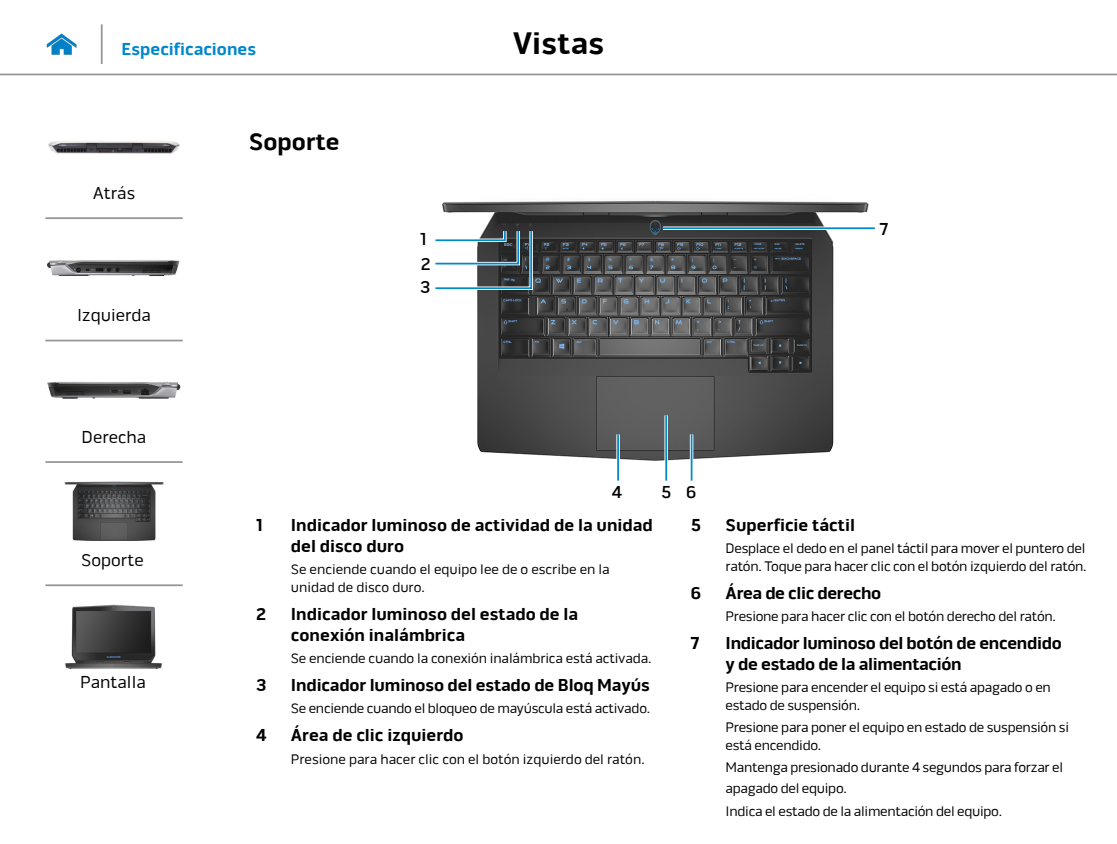
<style>
.page{position:relative;width:1117px;height:844px;background:#fff}
.page>*{position:absolute;margin:0;border:0;box-sizing:border-box;transform-origin:0 0}
.t1{font:700 31.5px "Pill Alt 600 mg";letter-spacing:.01em;color:#000}
.Head2{font:700 24.5px "Pill Alt 600 mg";color:#000}
.Callout_Head{font:700 17.5px/21px "Pill Alt 600 mg";color:#000}
.Callout_Head-2{font:700 17.5px/21px "Pill Alt 600 mg";letter-spacing:-.02em;color:#000}
.t2{font:17.5px "Pill Alt 600 mg";color:#000}
.t3{font:700 17.5px "Pill Alt 600 mg";color:#0087cc}
.Callout-L{font:500 17.5px "Pill Alt 600 mg";color:#000}
.Callout_description{font:14px/17.5px "Pill Alt 600 mg";letter-spacing:-.02em;color:#000}
.Callout_description-2{font:14px/17.5px "Pill Alt 600 mg";color:#000}
</style>
<div class="page">
<hr style="left:0;top:74px;width:1116px;height:1px;background:#939598">
<img style="left:46px;top:33px;width:31px;height:22px">
<img style="left:442px;top:200px;width:427px;height:267px">
<svg style="left:662px;top:226px;width:212px;height:4px"></svg>
<hr style="left:662px;top:227px;width:212px;height:2px;background:#0087cc">
<hr style="left:664px;top:415px;width:3px;height:65px;background:#fff">
<hr style="left:665px;top:415px;width:2px;height:65px;background:#0087cc">
<svg style="left:689px;top:434px;width:4px;height:46px"></svg>
<hr style="left:690px;top:434px;width:2px;height:46px;background:#0087cc">
<hr style="left:616px;top:434px;width:3px;height:46px;background:#fff">
<hr style="left:617px;top:434px;width:2px;height:46px;background:#0087cc">
<svg style="left:435px;top:227px;width:99px;height:64px"></svg>
<hr style="left:101px;top:24px;width:2px;height:40px;background:#939598">
<img style="left:48px;top:141px;width:132px;height:13px">
<img style="left:47px;top:260px;width:133px;height:16px">
<img style="left:47px;top:381px;width:134px;height:18px">
<img style="left:64px;top:481px;width:100px;height:59px">
<img style="left:65px;top:604px;width:97px;height:66px">
<hr style="left:45px;top:217px;width:138px;height:2px;background:#939598">
<hr style="left:45px;top:339px;width:138px;height:2px;background:#939598">
<hr style="left:45px;top:461px;width:138px;height:2px;background:#939598">
<hr style="left:45px;top:584px;width:138px;height:2px;background:#939598">
<p class="t3" style="left:122px;top:38px;width:136px">Especificaciones</p>
<h1 class="t1" style="left:512px;top:25px;width:93px">Vistas</h1>
<p class="t2" style="left:93px;top:182px;width:44px">Atrás</p>
<p class="t2" style="left:77px;top:305px;width:75px">Izquierda</p>
<p class="Head2" style="left:249px;top:127px;width:92px">Soporte</p>
<p class="Callout-L" style="left:420px;top:229px;width:8px">1</p>
<p class="Callout-L" style="left:420px;top:253px;width:11px">2</p>
<p class="Callout-L" style="left:420px;top:276px;width:12px">3</p>
<p class="Callout-L" style="left:879px;top:219px;width:10px">7</p>
<p class="t2" style="left:82px;top:427px;width:66px">Derecha</p>
<p class="t2" style="left:81px;top:549px;width:64px">Soporte</p>
<p class="t2" style="left:80px;top:672px;width:67px">Pantalla</p>
<p class="Callout-L" style="left:611px;top:481px;width:12px">4</p>
<p class="Callout-L" style="left:661px;top:481px;width:12px">5</p>
<p class="Callout_Head" style="left:256px;top:514px;width:8px">1</p>
<p class="Callout_Head" style="left:291px;top:514px;width:363px">Indicador luminoso de actividad de la unidad del disco duro</p>
<p class="Callout_description-2" style="left:291px;top:560px;width:320px">Se enciende cuando el equipo lee de o escribe en la unidad de disco duro.</p>
<p class="Callout_Head" style="left:256px;top:603px;width:11px">2</p>
<p class="Callout_Head" style="left:291px;top:603px;width:289px">Indicador luminoso del estado de la conexión inalámbrica</p>
<p class="Callout_description" style="left:291px;top:649px;width:362px">Se enciende cuando la conexión inalámbrica está activada.</p>
<p class="Callout_Head" style="left:256px;top:674px;width:12px">3</p>
<p class="Callout_Head" style="left:291px;top:674px;width:360px">Indicador luminoso del estado de Bloq Mayús</p>
<p class="Callout_description" style="left:291px;top:699px;width:361px">Se enciende cuando el bloqueo de mayúscula está activado.</p>
<p class="Callout_Head" style="left:256px;top:725px;width:12px">4</p>
<p class="Callout_Head" style="left:291px;top:725px;width:174px">Área de clic izquierdo</p>
<p class="Callout_description-2" style="left:291px;top:750px;width:355px">Presione para hacer clic con el botón izquierdo del ratón.</p>
<p class="Callout-L" style="left:686px;top:481px;width:12px">6</p>
<p class="Callout_Head" style="left:690px;top:514px;width:12px">5</p>
<p class="Callout_Head" style="left:725px;top:514px;width:131px">Superficie táctil</p>
<p class="Callout_description" style="left:725px;top:539px;width:362px">Desplace el dedo en el panel táctil para mover el puntero del ratón. Toque para hacer clic con el botón izquierdo del ratón.</p>
<p class="Callout_Head" style="left:690px;top:582px;width:12px">6</p>
<p class="Callout_Head-2" style="left:725px;top:582px;width:157px">Área de clic derecho</p>
<p class="Callout_description" style="left:725px;top:607px;width:332px">Presione para hacer clic con el botón derecho del ratón.</p>
<p class="Callout_Head" style="left:690px;top:632px;width:10px">7</p>
<p class="Callout_Head-2" style="left:725px;top:632px;width:337px">Indicador luminoso del botón de encendido y de estado de la alimentación</p>
<p class="Callout_description" style="left:725px;top:678px;width:327px">Presione para encender el equipo si está apagado o en estado de suspensión.</p>
<p class="Callout_description" style="left:725px;top:718px;width:345px">Presione para poner el equipo en estado de suspensión si está encendido.</p>
<p class="Callout_description" style="left:725px;top:757px;width:339px;line-height:21px">Mantenga presionado durante 4 segundos para forzar el apagado del equipo.</p>
<p class="Callout_description" style="left:725px;top:802px;width:278px">Indica el estado de la alimentación del equipo.</p>
</div>
